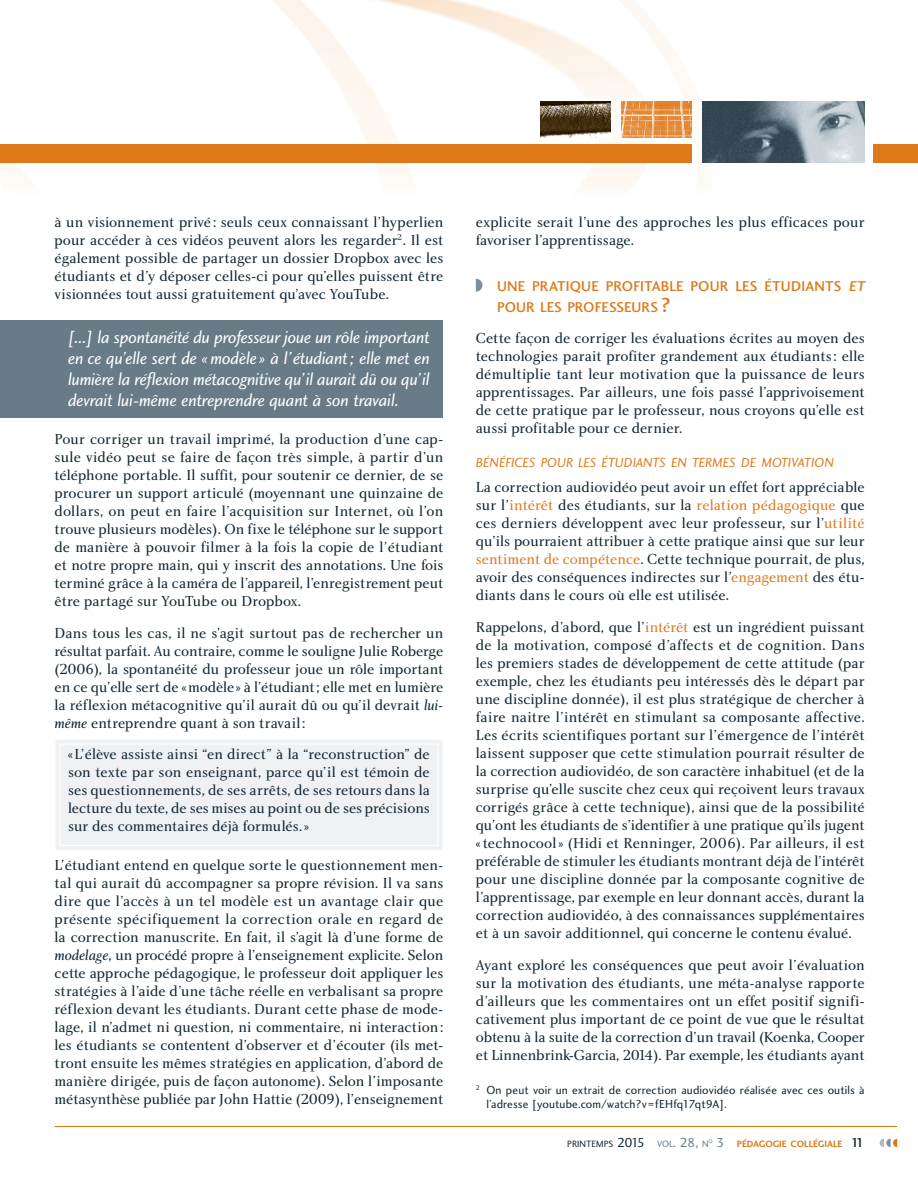
<style>
.page{position:relative;width:918px;height:1188px;background:#fff}
.page>*{position:absolute;margin:0;border:0;box-sizing:border-box;transform-origin:0 0}
.t1{font:18px/21px "Charlotte Sans Book Italic Plain";letter-spacing:-.01em;color:#fff;text-align:justify}
.t2{font:15px/18px "Charlotte Book Plain";letter-spacing:-.005em;color:#122632;text-align:justify}
.t3{font:14.7px/21px "Charlotte Sans Medium Plain";letter-spacing:.01em;color:#de791b}
.t4{font:13.65px "Charlotte Sans Book Italic Plain";letter-spacing:-.015em;color:#de791b}
.t5{font:12px/13.5px "Charlotte Sans Book Plain";letter-spacing:.01em;color:#122632}
.t6{font:9.45px "Charlotte Sans Bold Plain";color:#de791b}
.t7{font:9.45px "Charlotte Sans Book Plain";color:#122632}
.t8{font:5.55px "Charlotte Sans Book Plain";color:#687c88}
.s1{font-family:"Charlotte Book Italic Plain"}
.s2{font-style:italic}
.s3{font-size:21px}
.s4{color:#de791b}
.s5{font-size:13.5px}
.s6{color:#687c88}
.s7{font-size:13.5px;color:#687c88}
.s8{font-family:"Charlotte Sans Book Plain";font-size:13.5px;color:#687c88}
.s9{font-family:"Charlotte Sans Medium Plain";font-size:13.5px;color:#122632}
</style>
<div class="page">
<div style="left:56px;top:740px;width:386px;height:110px;background:#eff1f3"></div>
<div style="left:59px;top:743px;width:379px;height:103px;border:1px solid #fff"></div>
<img style="left:0;top:0;width:918px;height:189px">
<img style="left:702px;top:101px;width:162px;height:61px">
<img style="left:621px;top:101px;width:70px;height:36px">
<img style="left:540px;top:101px;width:70px;height:36px">
<svg style="left:476px;top:279px;width:6px;height:13px"></svg>
<svg style="left:879px;top:1138px;width:18px;height:9px"></svg>
<hr style="left:54px;top:1126px;width:843px;height:1px;background:#de791b">
<div style="left:873px;top:144px;width:45px;height:18px;background:#de791b"></div>
<div style="left:0;top:144px;width:692px;height:18px;background:#de791b"></div>
<div style="left:0;top:320px;width:443px;height:97px;background:#687c88"></div>
<p class="t2" style="left:54px;top:212px;width:390px">à un visionnement privé : seuls ceux connaissant l’hyperlien pour accéder à ces vidéos peuvent alors les regarder<sup>2</sup>. Il est également possible de partager un dossier Dropbox avec les étudiants et d’y déposer celles-ci pour qu’elles puissent être visionnées tout aussi gratuitement qu’avec YouTube.</p>
<p class="t1" style="left:68px;top:326px;width:363px">[...] la spontanéité du professeur joue un rôle important en ce qu’elle sert de «modèle» à l’étudiant; elle met en lumière la réflexion métacognitive qu’il aurait dû ou qu’il devrait lui-même entreprendre quant à son travail.</p>
<p class="t2" style="left:54px;top:430px;width:390px">Pour corriger un travail imprimé, la production d’une cap&shy;sule vidéo peut se faire de façon très simple, à partir d’un téléphone portable. Il suffit, pour soutenir ce dernier, de se procurer un support articulé (moyennant une quinzaine de dollars, on peut en faire l’acquisition sur Internet, où l’on trouve plusieurs modèles). On fixe le téléphone sur le support de manière à pouvoir filmer à la fois la copie de l’étudiant et notre propre main, qui y inscrit des annotations. Une fois terminé grâce à la caméra de l’appareil, l’enregistrement peut être partagé sur YouTube ou Dropbox.</p>
<p class="t2" style="left:54px;top:623px;width:390px">Dans tous les cas, il ne s’agit surtout pas de rechercher un résultat parfait. Au contraire, comme le souligne Julie Roberge (2006), la spontanéité du professeur joue un rôle important en ce qu’elle sert de «modèle» à l’étudiant; elle met en lumière la réflexion métacognitive qu’il aurait dû ou qu’il devrait <span class="s1">lui&shy;même</span> entreprendre quant à son travail:</p>
<p class="t2" style="left:68px;top:745px;width:363px">«L’élève assiste ainsi “en direct” à la “reconstruction” de son texte par son enseignant, parce qu’il est témoin de ses questionnements, de ses arrêts, de ses retours dans la lecture du texte, de ses mises au point ou de ses précisions sur des commentaires déjà formulés.»</p>
<p class="t2" style="left:54px;top:855px;width:390px">L’étudiant entend en quelque sorte le questionnement men&shy;tal qui aurait dû accompagner sa propre révision. Il va sans dire que l’accès à un tel modèle est un avantage clair que présente spécifiquement la correction orale en regard de la correction manuscrite. En fait, il s’agit là d’une forme de <span class="s1">modelage</span>, un procédé propre à l’enseignement explicite. Selon cette approche pédagogique, le professeur doit appliquer les stratégies à l’aide d’une tâche réelle en verbalisant sa propre réflexion devant les étudiants. Durant cette phase de mode&shy;lage, il n’admet ni question, ni commentaire, ni interaction: les étudiants se contentent d’observer et d’écouter (ils met&shy;tront ensuite les mêmes stratégies en application, d’abord de manière dirigée, puis de façon autonome). Selon l’imposante métasynthèse publiée par John Hattie (2009), l’enseignement</p>
<p class="t2" style="left:476px;top:212px;width:390px">explicite serait l’une des approches les plus efficaces pour favoriser l’apprentissage.</p>
<p class="t3" style="left:497px;top:275px;width:382px">UNE PRATIQUE PROFITABLE POUR LES ÉTUDIANTS <span class="s2">ET<br></span>POUR LES PROFESSEURS <span class="s3">?</span></p>
<p class="t2" style="left:476px;top:328px;width:390px">Cette façon de corriger les évaluations écrites au moyen des technologies parait profiter grandement aux étudiants: elle démultiplie tant leur motivation que la puissance de leurs apprentissages. Par ailleurs, une fois passé l’apprivoisement de cette pratique par le professeur, nous croyons qu’elle est aussi profitable pour ce dernier.</p>
<p class="t4" style="left:476px;top:454px;width:360px">BÉNÉFICES POUR LES ÉTUDIANTS EN TERMES DE MOTIVATION</p>
<p class="t2" style="left:476px;top:478px;width:390px">La correction audiovidéo peut avoir un effet fort appréciable sur l’<span class="s4">intérêt</span> des étudiants, sur la <span class="s4">relation pédagogique</span> que ces derniers développent avec leur professeur, sur l’<span class="s4">utilité </span>qu’ils pourraient attribuer à cette pratique ainsi que sur leur <span class="s4">sentiment de compétence</span>. Cette technique pourrait, de plus, avoir des conséquences indirectes sur l’<span class="s4">engagement</span> des étu&shy;diants dans le cours où elle est utilisée.</p>
<p class="t2" style="left:476px;top:618px;width:390px">Rappelons, d’abord, que l’<span class="s4">intérêt</span> est un ingrédient puissant de la motivation, composé d’affects et de cognition. Dans les premiers stades de développement de cette attitude (par exemple, chez les étudiants peu intéressés dès le départ par une discipline donnée), il est plus stratégique de chercher à faire naitre l’intérêt en stimulant sa composante affective.<br>Les écrits scientifiques portant sur l’émergence de l’intérêt laissent supposer que cette stimulation pourrait résulter de la correction audiovidéo, de son caractère inhabituel (et de la surprise qu’elle suscite chez ceux qui reçoivent leurs travaux corrigés grâce à cette technique), ainsi que de la possibilité qu’ont les étudiants de s’identifier à une pratique qu’ils jugent «technocool» (Hidi et Renninger, 2006). Par ailleurs, il est préférable de stimuler les étudiants montrant déjà de l’intérêt pour une discipline donnée par la composante cognitive de l’apprentissage, par exemple en leur donnant accès, durant la correction audiovidéo, à des connaissances supplémentaires et à un savoir additionnel, qui concerne le contenu évalué.</p>
<p class="t2" style="left:476px;top:955px;width:390px">Ayant exploré les conséquences que peut avoir l’évaluation sur la motivation des étudiants, une méta-analyse rapporte d’ailleurs que les commentaires ont un effet positif signifi&shy;cativement plus important de ce point de vue que le résultat obtenu à la suite de la correction d’un travail (Koenka, Cooper et Linnenbrink-Garcia, 2014). Par exemple, les étudiants ayant</p>
<p class="t5" style="left:486px;top:1083px;width:380px;text-indent:-10px"><sup>2</sup> On peut voir un extrait de correction audiovidéo réalisée avec ces outils à l’adresse [youtube.com/watch?v=fEHfq17qt9A].</p>
<p class="t7" style="left:567px;top:1138px;width:143px">PRINTEMPS <span class="s5">2015</span> <span class="s6">VOL</span><span class="s7">. 28,</span> <span class="s6">N</span></p>
<p class="t8" style="left:708px;top:1137px;width:6px">O</p>
<p class="t6" style="left:716px;top:1138px;width:149px"><span class="s8">3</span> PÉDAGOGIE COLLÉGIALE <span class="s9">11</span></p>
</div>
